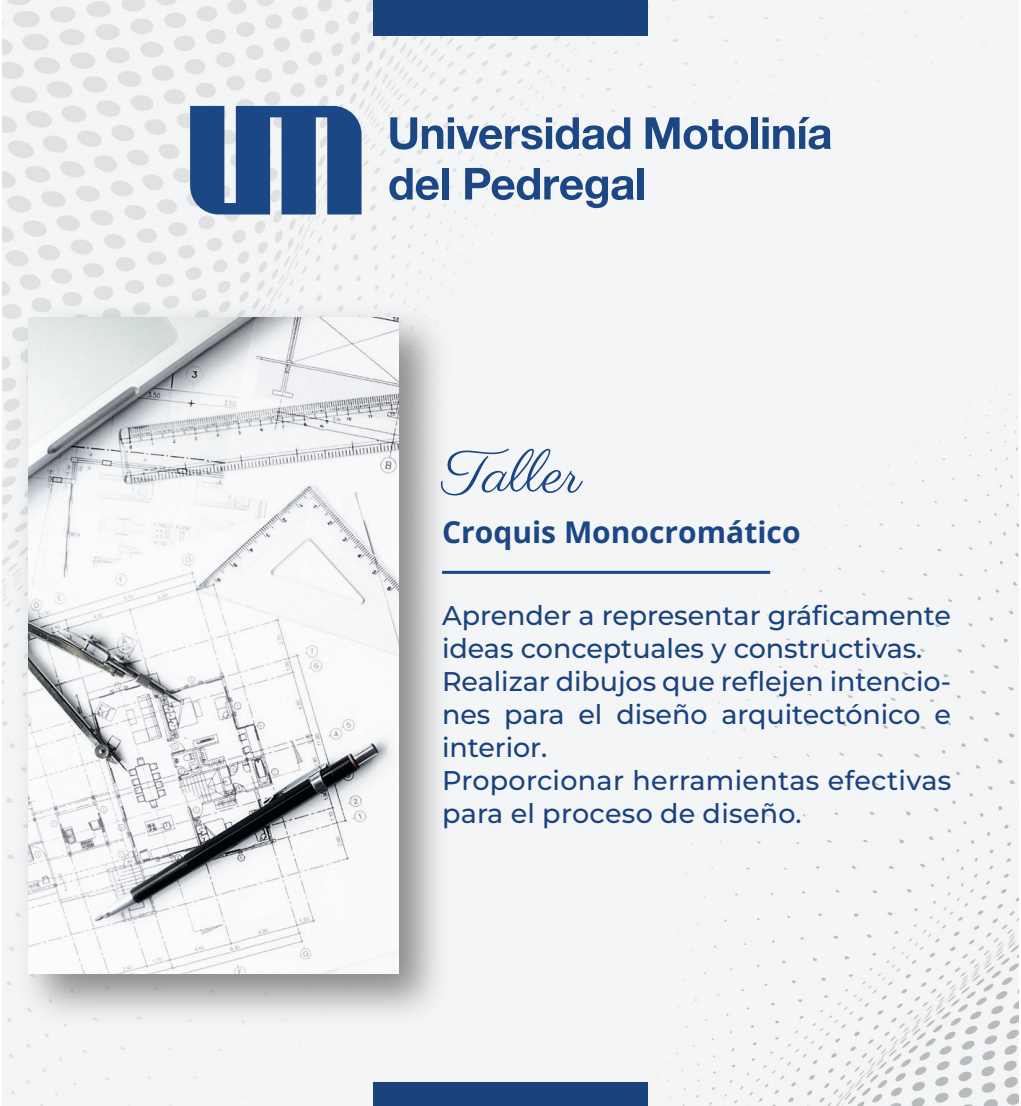
<style>
.page{position:relative;width:1021px;height:1106px;background:#fff}
.page>*{position:absolute;margin:0;border:0;box-sizing:border-box;transform-origin:0 0}
.t1{font:60px "Parisienne";color:#1c4785}
.t2{font:700 30px "Open Sans";color:#1c4785}
.t3{font:500 27px/33px "Montserrat";letter-spacing:-.005em;color:#1a437e}
</style>
<div class="page">
<div style="left:2px;top:0;width:1016px;height:1106px;background:#f4f5f6"></div>
<div style="left:373px;top:0;width:275px;height:36px;background:#1a437e"></div>
<div style="left:373px;top:1082px;width:275px;height:24px;background:#1a437e"></div>
<svg style="left:390px;top:117px;width:240px;height:33px"></svg>
<svg style="left:645px;top:117px;width:103px;height:32px"></svg>
<div style="left:751px;top:117px;width:7px;height:32px;background:#1c4785"></div>
<svg style="left:762px;top:117px;width:68px;height:32px"></svg>
<svg style="left:389px;top:168px;width:50px;height:32px"></svg>
<div style="left:442px;top:168px;width:6px;height:31px;background:#1c4785"></div>
<svg style="left:465px;top:168px;width:168px;height:40px"></svg>
<div style="left:637px;top:168px;width:6px;height:31px;background:#1c4785"></div>
<svg style="left:190px;top:106px;width:171px;height:108px;background:#45689a"></svg>
<hr style="left:442px;top:571px;width:328px;height:3px;background:#1c4785">
<img style="left:4px;top:292px;width:461px;height:747px">
<img style="left:28px;top:317px;width:370px;height:656px">
<h1 class="t1" style="left:442px;top:436px;width:141px">Taller</h1>
<p class="t2" style="left:442px;top:511px;width:360px">Croquis Monocromático</p>
<p class="t3" style="left:442px;top:598px;width:511px">Aprender a representar gráficamente ideas conceptuales y constructivas.<br>Realizar dibujos que reflejen intencio&shy;nes para el diseño arquitectónico e interior.<br>Proporcionar herramientas efectivas para el proceso de diseño.</p>
</div>
